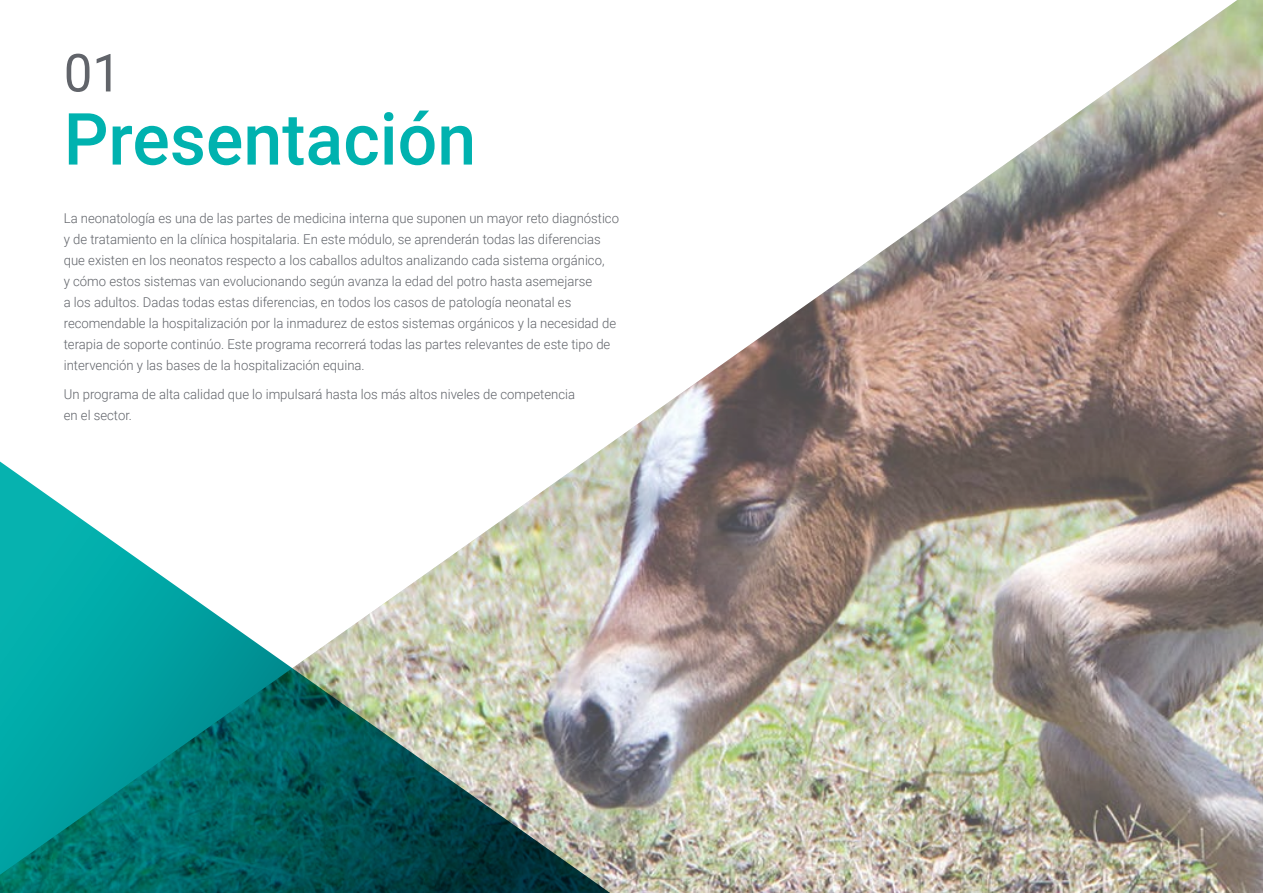
<style>
.page{position:relative;width:1263px;height:893px;background:#fff}
.page>*{position:absolute;margin:0;border:0;box-sizing:border-box;transform-origin:0 0}
.t1{font:500 72px "Roboto";color:#00b2af}
.t2{font:52.5px "Roboto";color:#61646a}
.t3{font:300 13.5px/21px "Roboto";color:#61646a}
</style>
<div class="page">
<img style="left:607px;top:0;width:656px;height:893px">
<img style="left:0;top:446px;width:640px;height:447px">
<h2 class="t2" style="left:64px;top:36px;width:59px">01</h2>
<h1 class="t1" style="left:64px;top:89px;width:414px">Presentación</h1>
<p class="t3" style="left:64px;top:207px;width:557px">La neonatología es una de las partes de medicina interna que suponen un mayor reto diagnóstico y de tratamiento en la clínica hospitalaria. En este módulo, se aprenderán todas las diferencias que existen en los neonatos respecto a los caballos adultos analizando cada sistema orgánico,<br>y cómo estos sistemas van evolucionando según avanza la edad del potro hasta asemejarse<br>a los adultos. Dadas todas estas diferencias, en todos los casos de patología neonatal es recomendable la hospitalización por la inmadurez de estos sistemas orgánicos y la necesidad de terapia de soporte continúo. Este programa recorrerá todas las partes relevantes de este tipo de intervención y las bases de la hospitalización equina.</p>
<p class="t3" style="left:64px;top:383px;width:513px">Un programa de alta calidad que lo impulsará hasta los más altos niveles de competencia en el sector.</p>
</div>
